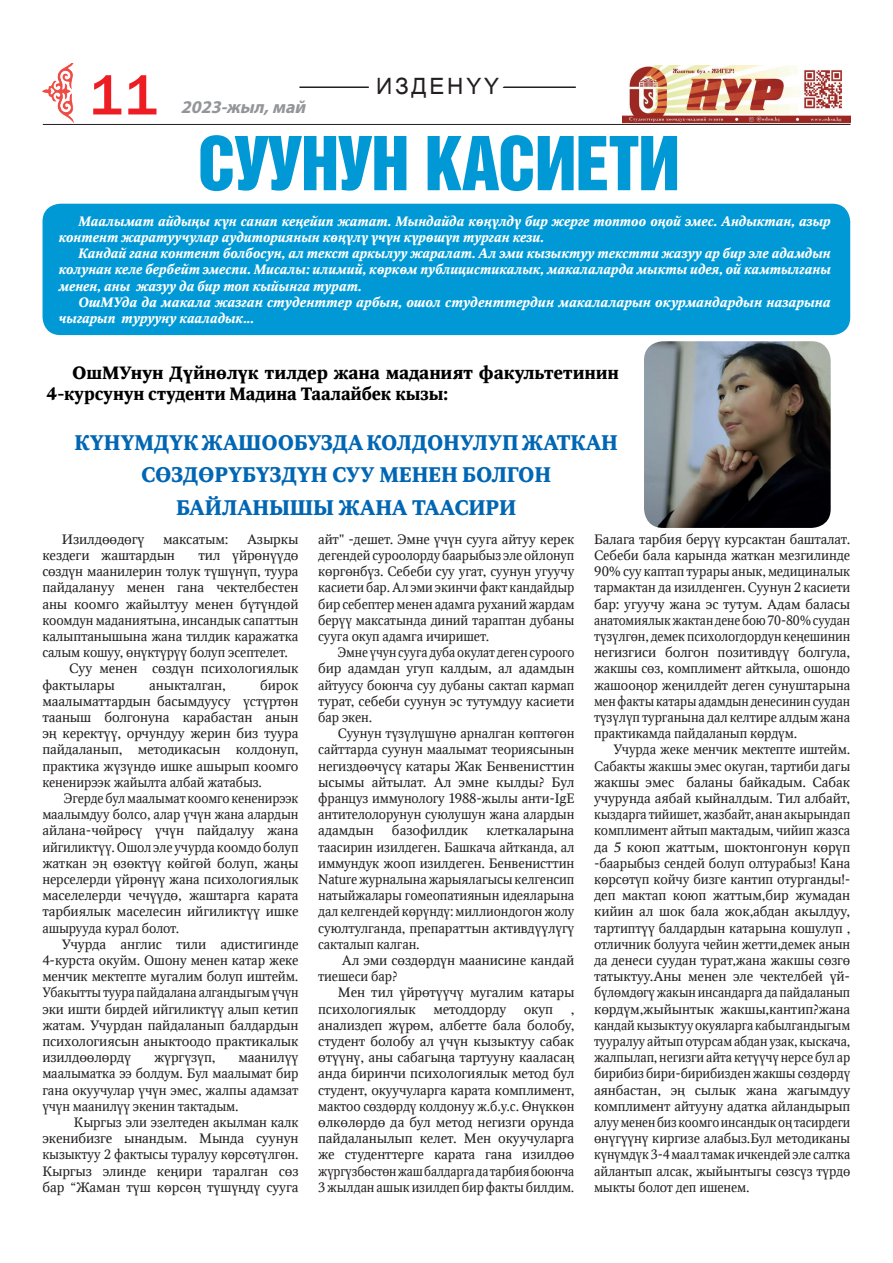
<style>
.page{position:relative;width:893px;height:1263px;background:#fff}
.page>*{position:absolute;margin:0;border:0;box-sizing:border-box;transform-origin:0 0}
.t1{font:67.8px "Q3 Helvetica Inserat Cyrillic";letter-spacing:-.01em;color:#0099d6}
.t2{font:57px "Q3 Franklin Gothic Medium C";color:#ee1d23}
.t3{font:22.5px "Arial Q2";letter-spacing:.125em;color:#231f20}
.t4{font:700 21px/32.1px "Q3 Octava C";letter-spacing:-.01em;color:#0166b3;text-align:center}
.t5{font:italic 700 18px "Myriad Pro";color:#939598}
.t6{font:700 17.7px/21.1px "Q3 Octava C";letter-spacing:-.01em;color:#000;scale:1.05 1}
.t7{font:13.5px/16.2px "Q3 Octava C";letter-spacing:-.01em;color:#231f20;text-align:justify}
.t8{font:13.5px/16.2px "Q3 Octava C";letter-spacing:-.01em;color:#231f20;text-align:justify;scale:1.05 1}
.t9{font:italic 700 13.5px/16.2px "Q3 Octava C";letter-spacing:-.01em;color:#fff}
.t10{font:13.5px/16.2px "Q3 Octava C";letter-spacing:-.01em;color:#231f20;text-align:justify;scale:.96 1}
.t11{font:13.5px "Q3 Octava C";letter-spacing:-.01em;color:#231f20;scale:1.04 1}
</style>
<div class="page">
<hr style="left:43px;top:124px;width:807px;height:1px;background:#231f20">
<img style="left:43px;top:64px;width:31px;height:58px">
<img style="left:623px;top:65px;width:227px;height:58px">
<div style="left:43px;top:204px;width:807px;height:131px;background:#0099d6;border-radius:18px"></div>
<hr style="left:299px;top:86px;width:277px;height:2px;background:#231f20">
<svg style="left:359px;top:86px;width:174px;height:2px"></svg>
<img style="left:644px;top:341px;width:187px;height:187px">
<h2 class="t2" style="left:90px;top:63px;width:72px">11</h2>
<h3 class="t3" style="left:376px;top:74px;width:125px">ИЗДЕНЇЇ</h3>
<h1 class="t1" style="left:198px;top:123px;width:484px">СУУНУН КАСИЕТИ</h1>
<p class="t9" style="left:58px;top:213px;width:774px;text-indent:20px">Маалымат айдыўы кїн санап кеўейип жатат. Мындайда кєўїлдї бир жерге топтоо оўой эмес. Андыктан, азыр контент жаратуучулар аудиториянын кєўїлї їчїн кїрєшїп турган кези.</p>
<p class="t9" style="left:58px;top:246px;width:774px;text-align:justify;text-indent:20px">Кандай гана контент болбосун, ал текст аркылуу жаралат. Ал эми кызыктуу текстти жазуу ар бир эле адамдын колунан келе бербейт эмеспи. Мисалы: илимий, кєркєм публицистикалык, макалаларда мыкты идея, ой камтылганы менен, аны жазуу да бир топ кыйынга турат.</p>
<p class="t9" style="left:58px;top:294px;width:774px;text-indent:20px">ОшМУда да макала жазган студенттер арбын, ошол студенттердин макалаларын окурмандардын назарына чыгарып турууну кааладык...</p>
<h3 class="t5" style="left:181px;top:96px;width:131px">2023-жыл,май</h3>
<h3 class="t6" style="left:47px;top:363px;width:547px;text-indent:26px">ОшМУнун Дїйнєлїк тилдер жана маданият факультетинин<br>4-курсунун студенти Мадина Таалайбек кызы:</h3>
<h3 class="t4" style="left:74px;top:427px;width:545px">КЇНЇМДЇК ЖАШООБУЗДА КОЛДОНУЛУП ЖАТКАН<br>СЄЗДЄРЇБЇЗДЇН СУУ МЕНЕН БОЛГОН<br>БАЙЛАНЫШЫ ЖАНА ТААСИРИ</h3>
<p class="t8" style="left:62px;top:531px;width:80px">Изилдєєдєгї</p>
<p class="t8" style="left:163px;top:531px;width:64px">максатым:</p>
<p class="t8" style="left:247px;top:531px;width:50px">Азыркы</p>
<p class="t8" style="left:42px;top:547px;width:128px">кездеги жаштардын</p>
<p class="t8" style="left:198px;top:547px;width:97px">тил їйрєнїїдє</p>
<p class="t7" style="left:42px;top:564px;width:258px">сєздїн маанилерин толук тїшїнїп, туура</p>
<p class="t8" style="left:42px;top:580px;width:246px">пайдалануу менен гана чектелбестен</p>
<p class="t8" style="left:42px;top:596px;width:246px">аны коомго жайылтуу менен бїтїндєй</p>
<p class="t7" style="left:42px;top:612px;width:258px">коомдун маданиятына, инсандык сапаттын</p>
<p class="t11" style="left:42px;top:629px;width:248px">калыптанышына жана тилдик каражатка</p>
<p class="t7" style="left:42px;top:645px;width:247px">салым кошуу, єнїктїрїї болуп эсептелет.</p>
<p class="t8" style="left:69px;top:661px;width:220px">Суу менен сєздїн психологиялык</p>
<p class="t8" style="left:42px;top:677px;width:70px">фактылары</p>
<p class="t8" style="left:149px;top:677px;width:74px">аныкталган,</p>
<p class="t8" style="left:42px;top:677px;width:246px;text-indent:218px">бирок маалыматтардын басымдуусу їстїртєн тааныш болгонуна карабастан анын эў керектїї, орчундуу жерин биз туура пайдаланып, методикасын колдонуп, практика жїзїндє ишке ашырып коомго кененирээк жайылта албай жатабыз.</p>
<p class="t7" style="left:42px;top:790px;width:258px;text-indent:22px">Эгерде бул маалымат коомго кененирээк маалымдуу болсо, алар їчїн жана алардын айлана-чєйрєсї їчїн пайдалуу жана ийгиликтїї. Ошол эле учурда коомдо болуп жаткан эў єзєктїї кєйгєй болуп, жаўы нерселерди їйрєнїї жана психологиялык маселелерди чечїїдє, жаштарга карата тарбиялык маселесин ийгиликтїї ишке ашырууда курал болот.</p>
<p class="t8" style="left:42px;top:936px;width:246px;text-indent:20px">Учурда англис тили адистигинде 4-курста окуйм. Ошону менен катар жеке менчик мектепте мугалим болуп иштейм.<br>Убакытты туура пайдалана алгандыгым їчїн эки ишти бирдей ийгиликтїї алып кетип жатам. Учурдан пайдаланып балдардын психологиясын аныктоодо практикалык изилдєєлєрдї</p>
<p class="t8" style="left:42px;top:1050px;width:246px;text-indent:196px">маанилїї маалыматка ээ болдум. Бул маалымат бир гана окуучулар їчїн эмес, жалпы адамзат їчїн маанилїї экенин тактадым.</p>
<p class="t7" style="left:42px;top:1114px;width:258px;text-indent:32px">Кыргыз эли эзелтеден акылман калк экенибизге ынандым. Мында суунун кызыктуу 2 фактысы туралуу кєрсєтїлгєн.<br>Кыргыз элинде кеўири таралган сєз бар “Жаман тїш кєрсєў тїшїўдї сууга</p>
<p class="t8" style="left:154px;top:1050px;width:60px">жїргїзїп,</p>
<p class="t7" style="left:318px;top:531px;width:258px">айт" -дешет. Эмне їчїн сууга айтуу керек дегендей суроолорду баарыбыз эле ойлонуп кєргєнбїз. Себеби суу угат, суунун угуучу касиети бар. Ал эми экинчи факт кандайдыр бир себептер менен адамга руханий жардам берїї максатында диний тараптан дубаны сууга окуп адамга ичиришет.</p>
<p class="t10" style="left:318px;top:645px;width:268px;text-indent:20px">Эмне їчун сууга дуба окулат деген суроого бир адамдан угуп калдым, ал адамдын айтуусу боюнча суу дубаны сактап кармап турат, себеби суунун эс тутумдуу касиети бар экен.</p>
<p class="t7" style="left:318px;top:726px;width:258px;text-indent:20px">Суунун тїзїлїшїнє арналган кєптєгєн сайттарда суунун маалымат теориясынын негиздєєчїсї катары Жак Бенвенисттин ысымы айтылат. Ал эмне кылды? Бул француз иммунологу 1988-жылы анти-IgE антителолорунун суюлушун жана алардын адамдын</p>
<p class="t8" style="left:392px;top:823px;width:74px">базофилдик</p>
<p class="t8" style="left:318px;top:823px;width:246px;text-indent:168px">клеткаларына таасирин изилдеген. Башкача айтканда, ал иммундук жооп изилдеген. Бенвенисттин Nature журналына жарыялагысы келгенсип натыйжалары гомеопатиянын идеяларына дал келгендей кєрїндї: миллиондогон жолу суюлтулганда, препараттын активдїїлїгї сакталып калган.</p>
<p class="t8" style="left:318px;top:952px;width:246px;text-indent:24px">Ал эми сєздєрдїн маанисине кандай тиешеси бар?</p>
<p class="t8" style="left:318px;top:985px;width:246px;text-indent:20px">Мен тил їйрєтїїчї мугалим катары психологиялык</p>
<p class="t8" style="left:433px;top:1001px;width:71px">методдорду</p>
<p class="t8" style="left:524px;top:1001px;width:30px">окуп</p>
<p class="t8" style="left:318px;top:1001px;width:246px;text-indent:253px">, анализдеп жїрєм, албетте бала болобу, студент болобу ал їчїн кызыктуу сабак єтїїнї, аны сабагыўа тартууну кааласаў анда биринчи психологиялык метод бул студент, окуучуларга карата комплимент, мактоо сєздєрдї колдонуу ж.б.у.с. Єнїккєн єлкєлєрдє да бул метод негизги орунда пайдаланылып келет. Мен окуучуларга же студенттерге карата гана изилдєє жїргїзбєстєн жаш балдарга да тарбия боюнча 3 жылдан ашык изилдеп бир факты билдим.</p>
<p class="t7" style="left:594px;top:531px;width:258px">Балага тарбия берїї курсактан башталат.<br>Себеби бала карында жаткан мезгилинде 90% суу каптап турары анык, медициналык тармактан да изилденген. Суунун 2 касиети бар: угуучу жана эс тутум. Адам баласы анатомиялык жактан дене бою 70-80% суудан тїзїлгєн, демек психологдордун кеўешинин негизгиси болгон позитивдїї болгула, жакшы сєз, комплимент айткыла, ошондо жашооўор жеўилдейт деген сунуштарына мен факты катары адамдын денесинин суудан тїзїлїп турганына дал келтире алдым жана практикамда пайдаланып кєрдїм.</p>
<p class="t7" style="left:594px;top:742px;width:258px;text-indent:20px">Учурда жеке менчик мектепте иштейм.<br>Сабакты жакшы эмес окуган, тартиби дагы жакшы эмес баланы байкадым. Сабак учурунда аябай кыйналдым. Тил албайт, кыздарга тийишет, жазбайт, анан акырындап комплимент айтып мактадым, чийип жазса да 5 коюп жаттым, шоктонгонун кєрїп -баарыбыз сендей болуп олтурабыз! Кана кєрсєтїп койчу бизге кантип отурганды!- деп мактап коюп жаттым,бир жумадан кийин ал шок бала жок,абдан акылдуу, тартиптїї балдардын катарына кошулуп , отличник болууга чейин жетти,демек анын да денеси суудан турат,жана жакшы сєзгє татыктуу.Аны менен эле чектелбей їй&shy;бїлємдєгї жакын инсандарга да пайдаланып кєрдїм,жыйынтык жакшы,кантип?жана кандай кызыктуу окуяларга кабылгандыгым тууралуу айтып отурсам абдан узак, кыскача, жалпылап, негизги айта кетїїчї нерсе бул ар бирибиз бири-бирибизден жакшы сєздєрдї аянбастан, эў сылык жана жагымдуу комплимент айтууну адатка айландырып алуу менен биз коомго инсандык оў тасирдеги єнїгїїнї киргизе алабыз.Бул методиканы кїнїмдїк 3-4 маал тамак ичкендей эле салтка айлантып алсак, жыйынтыгы сєзсїз тїрдє мыкты болот деп ишенем.</p>
</div>
